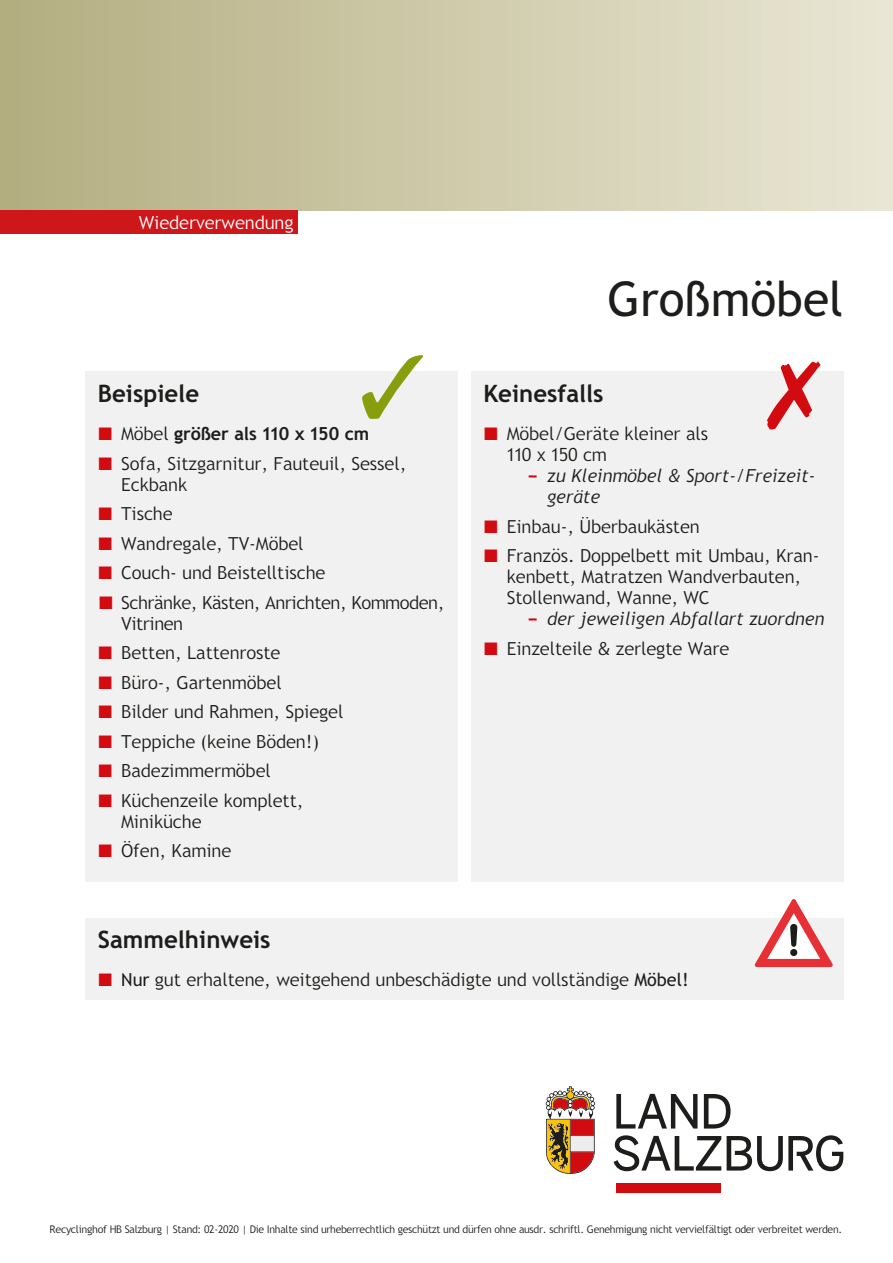
<style>
.page{position:relative;width:893px;height:1263px;background:#fff}
.page>*{position:absolute;margin:0;border:0;box-sizing:border-box;transform-origin:0 0}
.Produkttitel{font:48px "Trebuchet SBG2";color:#1d1d1b}
.t1{font:700 24px "Trebuchet SBG2";color:#1d1d1b}
.t2{font:300 18px/21px "Trebuchet SBG2";color:#1d1d1b}
.t3{font:italic 300 18px/21px "Trebuchet SBG2";color:#1d1d1b}
.t4{font:300 18px/21px "Trebuchet SBG2";letter-spacing:-.02em;color:#1d1d1b}
.t5{font:700 18px "Trebuchet SBG2";color:#1d1d1b}
.t6{font:300 18px "Trebuchet SBG2";color:#fff}
.t7{font:300 10.5px "Trebuchet SBG2";letter-spacing:-.02em;color:#1d1d1b}
.s1{color:#d20b11}
.s2{font-weight:300}
.s3{font-weight:900;font-style:normal;color:#d20b11}
.s4{font-weight:400}
</style>
<div class="page">
<div style="left:0;top:0;width:893px;height:210px;background:linear-gradient(to right,#b3ad7f,#eae7d5)"></div>
<svg style="left:546px;top:1086px;width:49px;height:88px"></svg>
<div style="left:616px;top:1184px;width:105px;height:9px;background:#d20b11"></div>
<svg style="left:614px;top:1094px;width:229px;height:77px"></svg>
<div style="left:0;top:210px;width:298px;height:24px;background:#cd171a"></div>
<div style="left:85px;top:372px;width:373px;height:510px;background:#f1f1f1"></div>
<svg style="left:362px;top:355px;width:61px;height:64px"></svg>
<div style="left:471px;top:372px;width:372px;height:510px;background:#f1f1f1"></div>
<svg style="left:767px;top:361px;width:53px;height:68px"></svg>
<div style="left:85px;top:918px;width:758px;height:81px;background:#f1f1f1"></div>
<svg style="left:754px;top:899px;width:79px;height:68px"></svg>
<p class="t6" style="left:139px;top:212px;width:156px">Wiederverwendung</p>
<p class="t1" style="left:98px;top:379px;width:103px">Beispiele</p>
<p class="t5" style="left:98px;top:422px;width:272px"><span class="s1">■</span> <span class="s2">Möbel</span> größer als 110 x 150 cm</p>
<p class="t2" style="left:121px;top:453px;width:287px;text-indent:-23px"><span class="s1">■</span> Sofa, Sitzgarnitur, Fauteuil, Sessel,<br>Eckbank</p>
<p class="t2" style="left:98px;top:503px;width:76px"><span class="s1">■</span> Tische</p>
<p class="t2" style="left:98px;top:533px;width:206px"><span class="s1">■</span> Wandregale, TV-Möbel</p>
<p class="t2" style="left:98px;top:562px;width:228px"><span class="s1">■</span> Couch- und Beistelltische</p>
<p class="t4" style="left:121px;top:592px;width:325px;text-indent:-22px"><span class="s1">■</span> Schränke, Kästen, Anrichten, Kommoden,<br>Vitrinen</p>
<p class="t2" style="left:98px;top:642px;width:183px"><span class="s1">■</span> Betten, Lattenroste</p>
<p class="t2" style="left:98px;top:672px;width:185px"><span class="s1">■</span> Büro-, Gartenmöbel</p>
<p class="t2" style="left:98px;top:701px;width:246px"><span class="s1">■</span> Bilder und Rahmen, Spiegel</p>
<p class="t2" style="left:98px;top:731px;width:222px"><span class="s1">■</span> Teppiche (keine Böden!)</p>
<p class="t2" style="left:98px;top:760px;width:174px"><span class="s1">■</span> Badezimmermöbel</p>
<p class="t2" style="left:121px;top:790px;width:184px;text-indent:-23px"><span class="s1">■</span> Küchenzeile komplett,<br>Miniküche</p>
<p class="t2" style="left:98px;top:840px;width:134px"><span class="s1">■</span> Öfen, Kamine</p>
<p class="Produkttitel" style="left:608px;top:271px;width:237px">Großmöbel</p>
<p class="t1" style="left:483px;top:379px;width:122px">Keinesfalls</p>
<p class="t2" style="left:507px;top:423px;width:203px;text-indent:-23px"><span class="s1">■</span> Möbel/Geräte kleiner als<br>110 x 150 cm</p>
<p class="t3" style="left:547px;top:465px;width:270px;text-indent:-20px"><span class="s3">−</span> zu Kleinmöbel &amp; Sport-/Freizeit&shy;geräte</p>
<p class="t2" style="left:484px;top:516px;width:217px"><span class="s1">■</span> Einbau-, Überbaukästen</p>
<p class="t2" style="left:507px;top:545px;width:314px;text-indent:-23px"><span class="s1">■</span> Französ. Doppelbett mit Umbau, Kran&shy;kenbett, Matratzen Wandverbauten,<br>Stollenwand, Wanne, WC</p>
<p class="t3" style="left:528px;top:608px;width:298px"><span class="s3">−</span> der jeweiligen Abfallart zuordnen</p>
<p class="t2" style="left:484px;top:638px;width:247px"><span class="s1">■</span> Einzelteile &amp; zerlegte Ware</p>
<p class="t1" style="left:98px;top:925px;width:174px">Sammelhinweis</p>
<p class="t2" style="left:98px;top:969px;width:592px"><span class="s1">■</span> <span class="s4">Nur</span> gut erhaltene, weitgehend unbeschädigte und vollständige <span class="s4">Möbel!</span></p>
<p class="t7" style="left:50px;top:1223px;width:794px">Recyclinghof HB Salzburg | Stand: 02-2020 | Die Inhalte sind urheberrechtlich geschützt und dürfen ohne ausdr. schriftl. Genehmigung nicht vervielfältigt oder verbreitet werden.</p>
</div>
